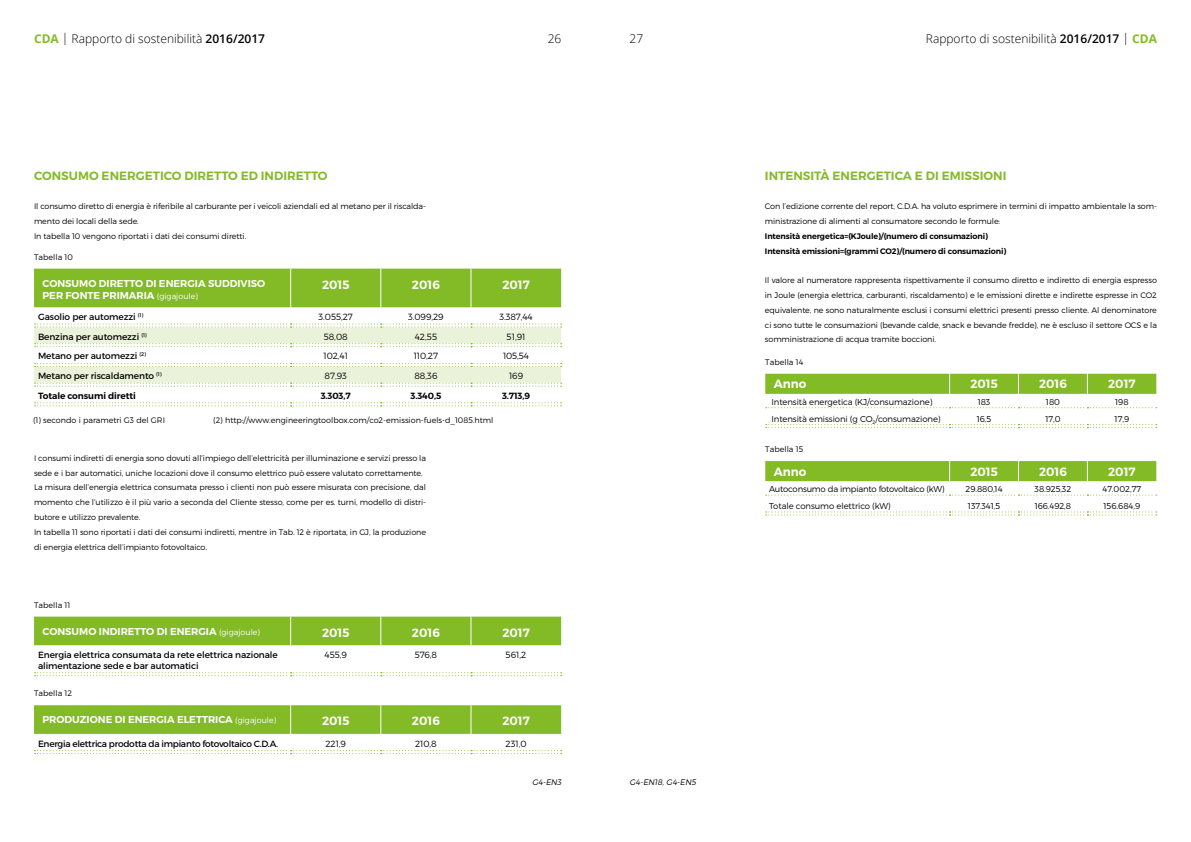
<style>
.page{position:relative;width:1191px;height:842px;background:#fff}
.page>*{position:absolute;margin:0;border:0;box-sizing:border-box;transform-origin:0 0}
.t1{font:300 12px "Open Sans";color:#000}
.t2{font:600 12px "Montserrat";color:#fff}
.t3{font:600 12px "Montserrat";color:#83bb26}
.t4{font:600 10px/12px "Montserrat";color:#fff}
.t5{font:9px/10.8px "Montserrat";letter-spacing:-.01em;color:#000}
.t6{font:300 9px "Montserrat";letter-spacing:-.01em;color:#000}
.t7{font:9px "Montserrat";letter-spacing:-.03em;color:#000}
.t8{font:600 9px "Montserrat";letter-spacing:-.01em;color:#000}
.t9{font:300 8.5px "Montserrat";letter-spacing:-.01em;color:#000}
.t10{font:300 8px/14.8px "Montserrat";letter-spacing:-.01em;color:#000}
.t11{font:600 8px/14.8px "Montserrat";letter-spacing:-.01em;color:#000}
.t12{font:italic 300 8px "Montserrat";color:#000}
.s1{font-weight:700;color:#83bb26}
.s2{font-weight:600}
.s3{font-weight:300;font-size:8px}
</style>
<div class="page">
<div style="left:34px;top:269px;width:527px;height:38px;background:#83bb26"></div>
<hr style="left:380px;top:269px;width:1px;height:38px;background:#fff">
<hr style="left:471px;top:269px;width:1px;height:38px;background:#fff">
<hr style="left:290px;top:269px;width:1px;height:38px;background:#fff">
<svg style="left:34px;top:323px;width:527px;height:64px"></svg>
<svg style="left:35px;top:402px;width:526px;height:4px"></svg>
<div style="left:34px;top:617px;width:527px;height:28px;background:#83bb26"></div>
<svg style="left:34px;top:672px;width:527px;height:4px"></svg>
<svg style="left:34px;top:705px;width:527px;height:29px;background:#85bc29"></svg>
<svg style="left:34px;top:750px;width:527px;height:4px"></svg>
<div style="left:765px;top:374px;width:391px;height:20px;background:#83bb26"></div>
<svg style="left:766px;top:407px;width:390px;height:1px"></svg>
<svg style="left:766px;top:424px;width:390px;height:4px"></svg>
<div style="left:765px;top:461px;width:391px;height:20px;background:#83bb26"></div>
<svg style="left:766px;top:495px;width:390px;height:1px"></svg>
<svg style="left:766px;top:511px;width:390px;height:4px"></svg>
<h1 class="t1" style="left:34px;top:31px;width:233px"><span class="s1">CDA</span> | Rapporto di sostenibilità <span class="s2">2016/2017</span></h1>
<h1 class="t1" style="left:548px;top:31px;width:15px">26</h1>
<h1 class="t1" style="left:629px;top:31px;width:15px">27</h1>
<h1 class="t1" style="left:926px;top:31px;width:233px">Rapporto di sostenibilità <span class="s2">2016/2017</span> | <span class="s1">CDA</span></h1>
<h1 class="t3" style="left:34px;top:168px;width:295px">CONSUMO ENERGETICO DIRETTO ED INDIRETTO</h1>
<p class="t10" style="left:34px;top:199px;width:393px">Il consumo diretto di energia è riferibile al carburante per i veicoli aziendali ed al metano per il riscalda&shy;mento dei locali della sede.<br>In tabella 10 vengono riportati i dati dei consumi diretti.</p>
<p class="t10" style="left:34px;top:250px;width:40px">Tabella 10</p>
<p class="t4" style="left:43px;top:277px;width:224px">CONSUMO DIRETTO DI ENERGIA SUDDIVISO<br>PER FONTE PRIMARIA <span class="s3">(gigajoule)</span></p>
<h1 class="t2" style="left:322px;top:277px;width:29px">2015</h1>
<h1 class="t2" style="left:412px;top:277px;width:29px">2016</h1>
<h1 class="t2" style="left:502px;top:277px;width:29px">2017</h1>
<p class="t5" style="left:38px;top:311px;width:107px">Gasolio per automezzi <sup>(1)</sup></p>
<p class="t6" style="left:319px;top:311px;width:36px">3.055,27</p>
<p class="t6" style="left:408px;top:311px;width:37px">3.099,29</p>
<p class="t6" style="left:499px;top:311px;width:35px">3.387,44</p>
<p class="t5" style="left:38px;top:331px;width:110px">Benzina per automezzi <sup>(1)</sup></p>
<p class="t6" style="left:324px;top:331px;width:26px">58,08</p>
<p class="t6" style="left:415px;top:331px;width:24px">42,55</p>
<p class="t6" style="left:506px;top:331px;width:20px">51,91</p>
<p class="t5" style="left:38px;top:351px;width:109px">Metano per automezzi <sup>(2)</sup></p>
<p class="t6" style="left:323px;top:351px;width:26px">102,41</p>
<p class="t6" style="left:414px;top:351px;width:26px">110,27</p>
<p class="t6" style="left:503px;top:351px;width:28px">105,54</p>
<p class="t5" style="left:38px;top:370px;width:125px">Metano per riscaldamento <sup>(1)</sup></p>
<p class="t6" style="left:324px;top:370px;width:24px">87,93</p>
<p class="t6" style="left:414px;top:370px;width:25px">88,36</p>
<p class="t6" style="left:509px;top:370px;width:16px">169</p>
<p class="t8" style="left:38px;top:390px;width:99px">Totale consumi diretti</p>
<p class="t8" style="left:321px;top:390px;width:32px">3.303,7</p>
<p class="t8" style="left:410px;top:390px;width:32px">3.340,5</p>
<p class="t8" style="left:502px;top:390px;width:30px">3.713,9</p>
<p class="t10" style="left:33px;top:413px;width:133px">(1) secondo i parametri G3 del GRI</p>
<p class="t10" style="left:213px;top:413px;width:282px">(2) http://www.engineeringtoolbox.com/co2-emission-fuels-d_1085.html</p>
<p class="t10" style="left:34px;top:450px;width:393px">I consumi indiretti di energia sono dovuti all’impiego dell’elettricità per illuminazione e servizi presso la sede e i bar automatici, uniche locazioni dove il consumo elettrico può essere valutato correttamente.<br>La misura dell’energia elettrica consumata presso i clienti non può essere misurata con precisione, dal momento che l’utilizzo è il più vario a seconda del Cliente stesso, come per es. turni, modello di distri&shy;butore e utilizzo prevalente.<br>In tabella 11 sono riportati i dati dei consumi indiretti, mentre in Tab. 12 è riportata, in GJ, la produzione di energia elettrica dell’impianto fotovoltaico.</p>
<p class="t10" style="left:34px;top:597px;width:38px">Tabella 11</p>
<p class="t4" style="left:43px;top:625px;width:219px">CONSUMO INDIRETTO DI ENERGIA <span class="s3">(gigajoule)</span></p>
<h1 class="t2" style="left:322px;top:625px;width:29px">2015</h1>
<h1 class="t2" style="left:412px;top:625px;width:29px">2016</h1>
<h1 class="t2" style="left:502px;top:625px;width:29px">2017</h1>
<p class="t5" style="left:38px;top:649px;width:241px">Energia elettrica consumata da rete elettrica nazionale alimentazione sede e bar automatici</p>
<p class="t6" style="left:325px;top:649px;width:24px">455,9</p>
<p class="t6" style="left:415px;top:649px;width:24px">576,8</p>
<p class="t6" style="left:505px;top:649px;width:22px">561,2</p>
<p class="t10" style="left:34px;top:686px;width:40px">Tabella 12</p>
<p class="t4" style="left:43px;top:714px;width:235px">PRODUZIONE DI ENERGIA ELETTRICA <span class="s3">(gigajoule)</span></p>
<h1 class="t2" style="left:322px;top:714px;width:29px">2015</h1>
<h1 class="t2" style="left:412px;top:714px;width:29px">2016</h1>
<h1 class="t2" style="left:502px;top:714px;width:29px">2017</h1>
<p class="t7" style="left:38px;top:738px;width:241px">Energia elettrica prodotta da impianto fotovoltaico C.D.A.</p>
<p class="t6" style="left:325px;top:738px;width:22px">221,9</p>
<p class="t6" style="left:415px;top:738px;width:23px">210,8</p>
<p class="t6" style="left:505px;top:738px;width:23px">231,0</p>
<p class="t12" style="left:532px;top:777px;width:33px">G4-EN3</p>
<p class="t12" style="left:629px;top:777px;width:70px">G4-EN18, G4-EN5</p>
<h1 class="t3" style="left:765px;top:168px;width:243px">INTENSITÀ ENERGETICA E DI EMISSIONI</h1>
<p class="t10" style="left:765px;top:199px;width:393px">Con l’edizione corrente del report, C.D.A. ha voluto esprimere in termini di impatto ambientale la som&shy;ministrazione di alimenti al consumatore secondo le formule:</p>
<p class="t11" style="left:765px;top:229px;width:243px">Intensità energetica=(KJoule)/(numero di consumazioni)<br>Intensità emissioni=(grammi CO2)/(numero di consumazioni)</p>
<p class="t10" style="left:765px;top:273px;width:393px;text-align:justify">Il valore al numeratore rappresenta rispettivamente il consumo diretto e indiretto di energia espresso in Joule (energia elettrica, carburanti, riscaldamento) e le emissioni dirette e indirette espresse in CO2 equivalente, ne sono naturalmente esclusi i consumi elettrici presenti presso cliente. Al denominatore ci sono tutte le consumazioni (bevande calde, snack e bevande fredde), ne è escluso il settore OCS e la somministrazione di acqua tramite boccioni.</p>
<p class="t10" style="left:765px;top:355px;width:40px">Tabella 14</p>
<h1 class="t2" style="left:774px;top:376px;width:34px">Anno</h1>
<h1 class="t2" style="left:970px;top:376px;width:29px">2015</h1>
<h1 class="t2" style="left:1039px;top:376px;width:29px">2016</h1>
<h1 class="t2" style="left:1108px;top:376px;width:29px">2017</h1>
<p class="t9" style="left:771px;top:397px;width:162px">Intensità energetica (KJ/consumazione)</p>
<p class="t9" style="left:977px;top:397px;width:14px">183</p>
<p class="t9" style="left:1046px;top:397px;width:16px">180</p>
<p class="t9" style="left:1115px;top:397px;width:15px">198</p>
<p class="t9" style="left:771px;top:414px;width:171px">Intensità emissioni (g CO<sub>2</sub>/consumazione)</p>
<p class="t9" style="left:976px;top:414px;width:16px">16,5</p>
<p class="t9" style="left:1045px;top:414px;width:17px">17,0</p>
<p class="t9" style="left:1114px;top:414px;width:16px">17,9</p>
<p class="t10" style="left:765px;top:442px;width:39px">Tabella 15</p>
<h1 class="t2" style="left:774px;top:464px;width:34px">Anno</h1>
<h1 class="t2" style="left:970px;top:464px;width:29px">2015</h1>
<h1 class="t2" style="left:1039px;top:464px;width:29px">2016</h1>
<h1 class="t2" style="left:1108px;top:464px;width:29px">2017</h1>
<p class="t9" style="left:769px;top:484px;width:177px">Autoconsumo da impianto fotovoltaico (kW)</p>
<p class="t9" style="left:965px;top:484px;width:39px">29.880,14</p>
<p class="t9" style="left:1034px;top:484px;width:38px">38.925,32</p>
<p class="t9" style="left:1102px;top:484px;width:40px">47.002,77</p>
<p class="t9" style="left:769px;top:501px;width:123px">Totale consumo elettrico (kW)</p>
<p class="t9" style="left:968px;top:501px;width:34px">137.341,5</p>
<p class="t9" style="left:1034px;top:501px;width:38px">166.492,8</p>
<p class="t9" style="left:1103px;top:501px;width:38px">156.684,9</p>
</div>
